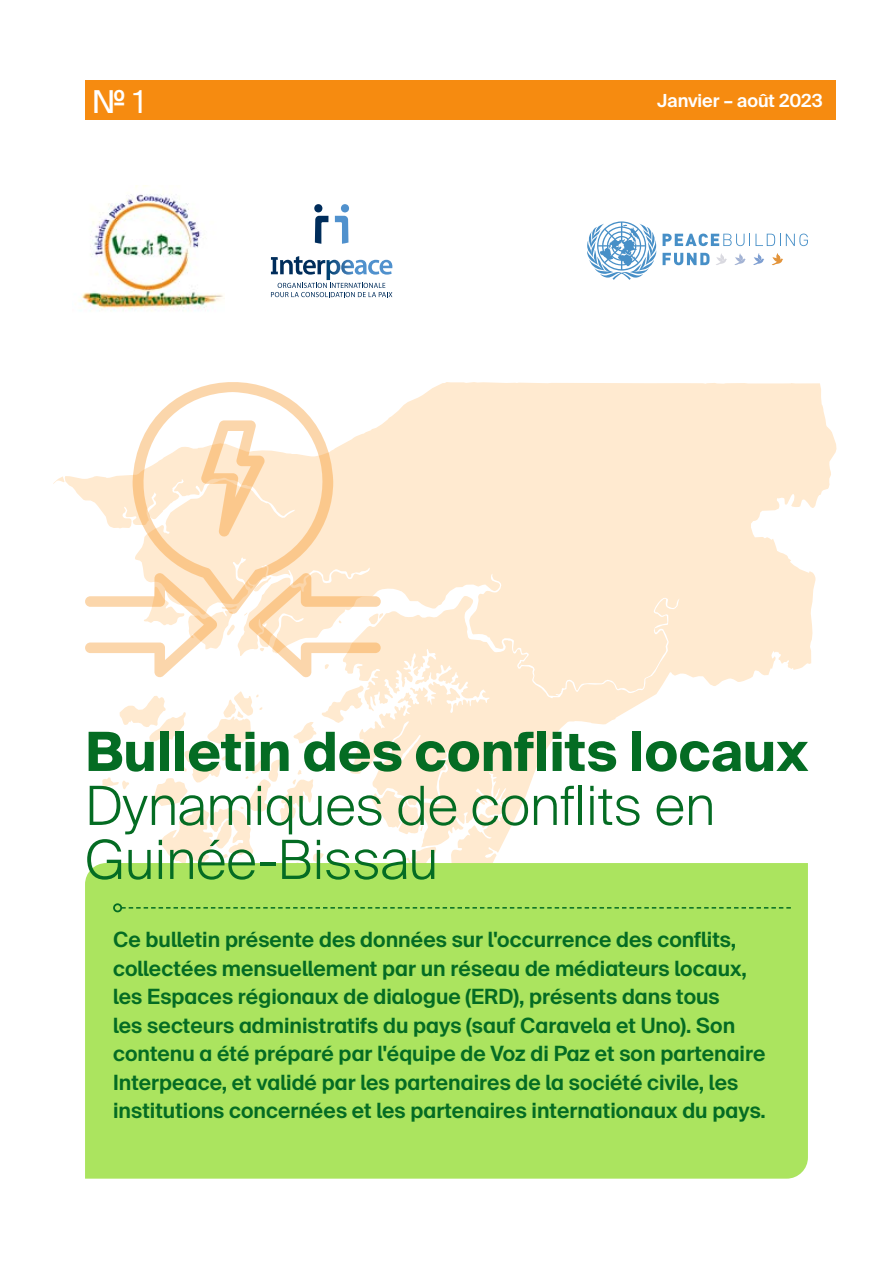
<style>
.page{position:relative;width:893px;height:1263px;background:#fff}
.page>*{position:absolute;margin:0;border:0;box-sizing:border-box;transform-origin:0 0}
.t1{font:300 54px/54px "Suisse Intl";color:#046c23}
.t2{font:700 54px "Suisse Intl";color:#046c23}
.t3{font:31.5px "Suisse Intl";color:#fff}
.t4{font:600 21px/28.5px "Suisse Intl";color:#046c23}
.t5{font:600 18px "Suisse Intl";letter-spacing:-.005em;color:#fff}
</style>
<div class="page">
<svg style="left:53px;top:382px;width:783px;height:481px;fill:#ffead0"></svg>
<div style="left:85px;top:863px;width:723px;height:316px;background:#abe45f"></div>
<img style="left:79px;top:186px;width:145px;height:125px">
<svg style="left:663px;top:234px;width:145px;height:12px"></svg>
<svg style="left:587px;top:221px;width:69px;height:59px"></svg>
<svg style="left:663px;top:253px;width:47px;height:12px"></svg>
<svg style="left:716px;top:253px;width:11px;height:12px"></svg>
<svg style="left:734px;top:253px;width:12px;height:12px"></svg>
<svg style="left:753px;top:254px;width:11px;height:11px"></svg>
<svg style="left:772px;top:253px;width:11px;height:12px"></svg>
<div style="left:85px;top:81px;width:751px;height:39px;background:#f68b10"></div>
<svg style="left:85px;top:382px;width:296px;height:296px"></svg>
<svg style="left:122px;top:907px;width:669px;height:1px"></svg>
<div style="left:113px;top:903px;width:9px;height:9px;border:2px solid #046c23;border-radius:50%"></div>
<svg style="left:271px;top:256px;width:121px;height:41px"></svg>
<svg style="left:335px;top:204px;width:14px;height:40px"></svg>
<svg style="left:314px;top:204px;width:14px;height:40px"></svg>
<h2 class="t3" style="left:92px;top:83px;width:54px">№ 1</h2>
<p class="t5" style="left:657px;top:91px;width:167px">Janvier – août 2023</p>
<h1 class="t2" style="left:85px;top:721px;width:725px">Bulletin des conflits locaux</h1>
<h1 class="t1" style="left:85px;top:779px;width:631px">Dynamiques de conflits en<br>Guinée-Bissau</h1>
<p class="t4" style="left:113px;top:926px;width:654px">Ce bulletin présente des données sur l'occurrence des conflits, collectées mensuellement par un réseau de médiateurs locaux, les Espaces régionaux de dialogue (ERD), présents dans tous<br>les secteurs administratifs du pays (sauf Caravela et Uno). Son contenu a été préparé par l'équipe de Voz di Paz et son partenaire Interpeace, et validé par les partenaires de la société civile, les institutions concernées et les partenaires internationaux du pays.</p>
</div>
